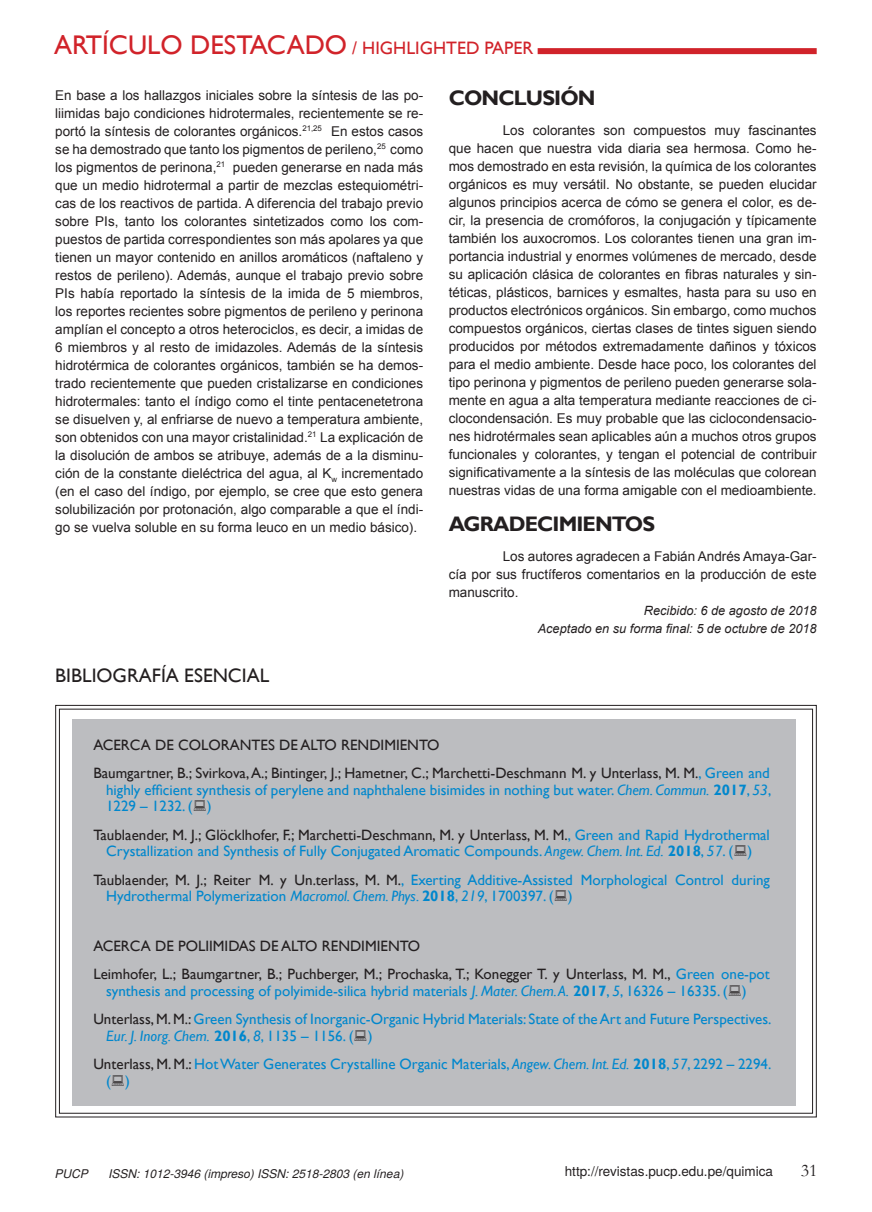
<style>
.page{position:relative;width:872px;height:1212px;background:#fff}
.page>*{position:absolute;margin:0;border:0;box-sizing:border-box;transform-origin:0 0}
.t1{font:27px "Gill Sans";color:#d1232a}
.t2{font:700 21px "Gill Sans";letter-spacing:-.04em;color:#231f20}
.t3{font:19.5px "Gill Sans";color:#231f20}
.t4{font:18px "Gill Sans";color:#d1232a}
.t5{font:18px "Garamond";color:#231f20}
.t6{font:15px/16.5px "Gill Sans";color:#0087cd}
.t7{font:15px/28.5px "Gill Sans";color:#231f20}
.t8{font:13.5px/18px "Arial";color:#231f20;text-align:justify}
.t9{font:13.5px "Te X Gyre Heros";color:#231f20}
.t10{font:italic 12.75px/18px "Arial";color:#231f20;text-align:right}
.t11{font:italic 12px "Te X Gyre Heros";color:#231f20}
.s1{font-size:18px}
.s2{color:#0087cd}
.s3{font-style:italic}
.s4{font-weight:700}
.s5{color:#231f20}
</style>
<div class="page">
<div style="left:537px;top:48px;width:279px;height:6px;background:#d1232a"></div>
<svg style="left:55px;top:705px;width:762px;height:413px"></svg>
<div style="left:72px;top:719px;width:723px;height:387px;background:#bcbdc0"></div>
<h1 class="t1" style="left:54px;top:30px;width:364px">artículo destacado <span class="s1">/ HIGHLighTED</span></h1>
<h3 class="t4" style="left:484px;top:38px;width:50px">papEr</h3>
<p class="t8" style="left:55px;top:86px;width:369px">En base a los hallazgos iniciales sobre la síntesis de las po&shy;liimidas bajo condiciones hidrotermales, recientemente se re&shy;portó la síntesis de colorantes orgánicos.<sup>21,25</sup> En estos casos se ha demostrado que tanto los pigmentos de perileno,<sup>25</sup> como los pigmentos de perinona,<sup>21</sup> pueden generarse en nada más que un medio hidrotermal a partir de mezclas estequiométri&shy;cas de los reactivos de partida. A diferencia del trabajo previo sobre PIs, tanto los colorantes sintetizados como los com&shy;puestos de partida correspondientes son más apolares ya que tienen un mayor contenido en anillos aromáticos (naftaleno y restos de perileno). Además, aunque el trabajo previo sobre PIs había reportado la síntesis de la imida de 5 miembros, los reportes recientes sobre pigmentos de perileno y perinona amplían el concepto a otros heterociclos, es decir, a imidas de 6 miembros y al resto de imidazoles. Además de la síntesis hidrotérmica de colorantes orgánicos, también se ha demos&shy;trado recientemente que pueden cristalizarse en condiciones hidrotermales: tanto el índigo como el tinte pentacenetetrona se disuelven y, al enfriarse de nuevo a temperatura ambiente, son obtenidos con una mayor cristalinidad.<sup>21</sup> La explicación de la disolución de ambos se atribuye, además de a la disminu&shy;ción de la constante dieléctrica del agua, al K<sub>w</sub> incrementado (en el caso del índigo, por ejemplo, se cree que esto genera solubilización por protonación, algo comparable a que el índi&shy;go se vuelva soluble en su forma leuco en un medio básico).</p>
<h2 class="t2" style="left:449px;top:85px;width:148px">CONCLUSIÓN</h2>
<p class="t8" style="left:449px;top:121px;width:369px;text-indent:54px">Los colorantes son compuestos muy fascinantes que hacen que nuestra vida diaria sea hermosa. Como he&shy;mos demostrado en esta revisión, la química de los colorantes orgánicos es muy versátil. No obstante, se pueden elucidar algunos principios acerca de cómo se genera el color, es de&shy;cir, la presencia de cromóforos, la conjugación y típicamente también los auxocromos. Los colorantes tienen una gran im&shy;portancia industrial y enormes volúmenes de mercado, desde su aplicación clásica de colorantes en fibras naturales y sin&shy;téticas, plásticos, barnices y esmaltes, hasta para su uso en productos electrónicos orgánicos. Sin embargo, como muchos compuestos orgánicos, ciertas clases de tintes siguen siendo producidos por métodos extremadamente dañinos y tóxicos para el medio ambiente. Desde hace poco, los colorantes del tipo perinona y pigmentos de perileno pueden generarse sola&shy;mente en agua a alta temperatura mediante reacciones de ci&shy;clocondensación. Es muy probable que las ciclocondensacio&shy;nes hidrotérmales sean aplicables aún a muchos otros grupos funcionales y colorantes, y tengan el potencial de contribuir significativamente a la síntesis de las moléculas que colorean nuestras vidas de una forma amigable con el medioambiente.</p>
<h2 class="t2" style="left:449px;top:511px;width:204px">AGRADECIMIENTOS</h2>
<p class="t8" style="left:449px;top:547px;width:369px;text-indent:54px">Los autores agradecen a Fabián Andrés Amaya-Gar&shy;cía por sus fructíferos comentarios en la producción de este manuscrito.</p>
<p class="t10" style="left:538px;top:601px;width:280px">Recibido: 6 de agosto de 2018<br>Aceptado en su forma final: 5 de octubre de 2018</p>
<h3 class="t3" style="left:55px;top:664px;width:23px">Bibliograf</h3>
<h3 class="t3" style="left:161px;top:664px;width:78px">ía esencial</h3>
<p class="t7" style="left:93px;top:730px;width:678px">Acerca de colorantes de alto rendimiento<br>Baumgartner, B.; Svirkova, A.; Bintinger, J.; Hametner, C.; Marchetti-Deschmann M. y Unterlass, M. M.<span class="s2">, Green and</span></p>
<p class="t6" style="left:106px;top:781px;width:667px">highly efficient synthesis of perylene and naphthalene bisimides in nothing but water. <span class="s3">Chem. Commun.</span> <span class="s4">2017</span>, <span class="s3">53</span>,<br>1229 – 1232. ( )</p>
<p class="t6" style="left:93px;top:826px;width:678px;text-align:center"><span class="s5">Taublaender, M. J.; Glöcklhofer, F.; Marchetti-Deschmann, M. y Unterlass, M. M.</span>, Green and Rapid Hydrothermal<br>Crystallization and Synthesis of Fully Conjugated Aromatic Compounds. <span class="s3">Angew. Chem. Int. Ed.</span> <span class="s4">2018</span>, <span class="s3">57</span>. ( )</p>
<p class="t6" style="left:106px;top:871px;width:665px;text-indent:-13px"><span class="s5">Taublaender, M. J.; Reiter M. y Un.terlass, M. M.</span>, Exerting Additive-Assisted Morphological Control during<br>Hydrothermal Polymerization <span class="s3">Macromol. Chem. Phys.</span> <span class="s4">2018</span>, <span class="s3">219</span>, 1700397. ( )</p>
<p class="t7" style="left:93px;top:931px;width:678px">Acerca de polii midas de alto rendimiento<br>Leimhofer, L.; Baumgartner, B.; Puchberger, M.; Prochaska, T.; Konegger T. y Unterlass, M. M., <span class="s2">Green one-pot</span></p>
<p class="t6" style="left:93px;top:976px;width:679px;line-height:28.5px;text-indent:13px">synthesis and processing of polyimide-silica hybrid materials <span class="s3">J. Mater. Chem. A.</span> <span class="s4">2017</span>, <span class="s3">5</span>, 16326 – 16335. ( )<br><span class="s5">Unterlass, M. M.:</span> Green Synthesis of Inorganic-Organic Hybrid Materials: State of the Art and Future Perspectives.</p>
<p class="t6" style="left:93px;top:1021px;width:679px;line-height:28.5px;text-indent:13px"><span class="s3">Eur. J. Inorg. Chem.</span> <span class="s4">2016</span>, <span class="s3">8</span>, 1135 – 1156. ( )<br><span class="s5">Unterlass, M. M.:</span> Hot Water Generates Crystalline Organic Materials, <span class="s3">Angew. Chem. Int. Ed.</span> <span class="s4">2018</span>, <span class="s3">57</span>, 2292 – 2294.</p>
<p class="t6" style="left:106px;top:1072px;width:25px">( )</p>
<p class="t11" style="left:55px;top:1164px;width:35px">PUCP</p>
<p class="t11" style="left:109px;top:1164px;width:297px">ISSN: 1012-3946 (impreso) ISSN: 2518-2803 (en línea)</p>
<p class="t9" style="left:565px;top:1161px;width:210px">http://revistas.pucp.edu.pe/quimica</p>
<h3 class="t5" style="left:801px;top:1159px;width:18px">31</h3>
</div>
